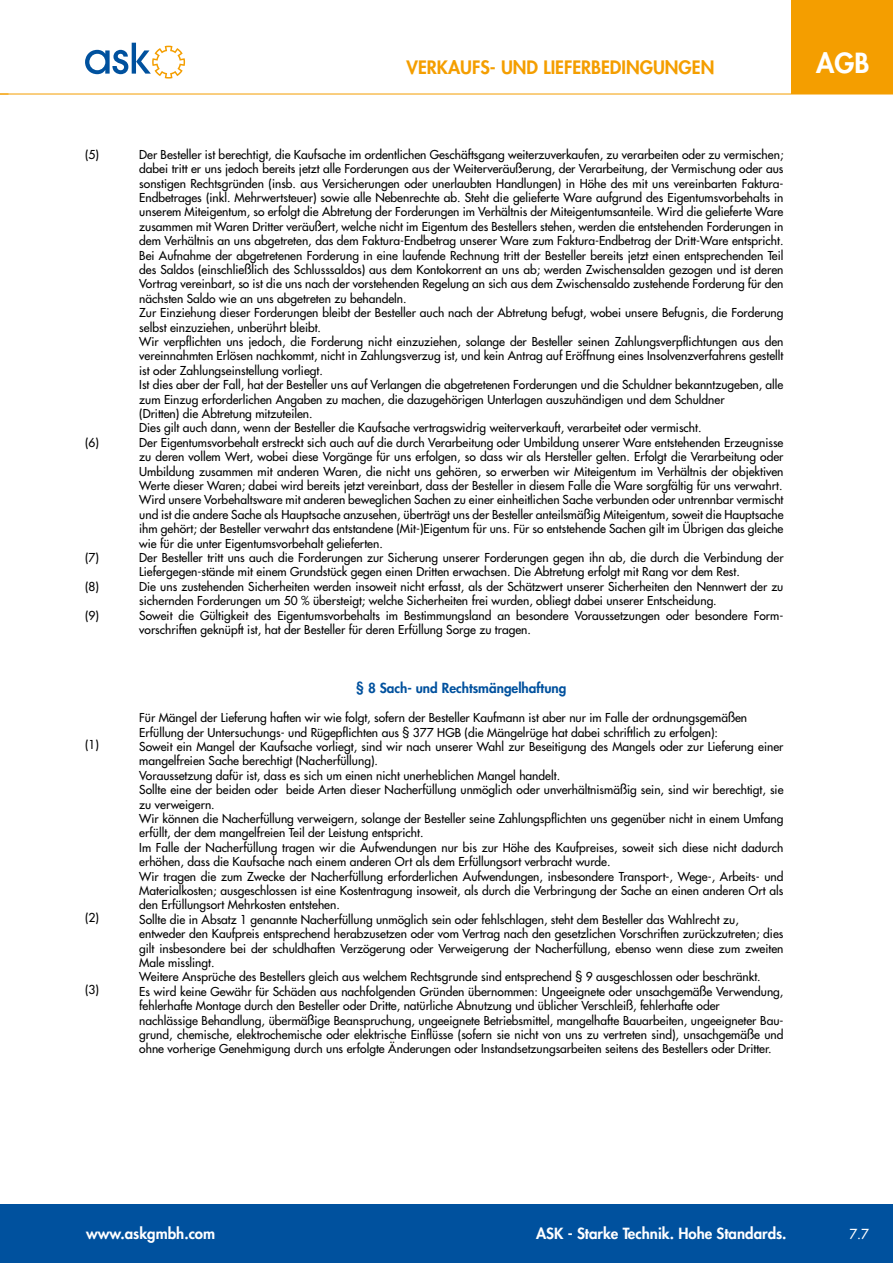
<style>
.page{position:relative;width:893px;height:1263px;background:#fff}
.page>*{position:absolute;margin:0;border:0;box-sizing:border-box;transform-origin:0 0}
.t1{font:800 27px "Futura Std";color:#fff}
.t2{font:800 18px "Futura Std";color:#f49e00}
.t3{font:800 15px "Futura Std";color:#fff}
.t4{font:800 13.5px "Futura Std";color:#00519e}
.t5{font:500 13.5px "Futura Std";color:#fff}
.t6{font:500 12px/14.4px "Futura Std";color:#000}
</style>
<div class="page">
<div style="left:0;top:1204px;width:893px;height:59px;background:#00519e"></div>
<div style="left:791px;top:0;width:102px;height:94px;background:#f49e00"></div>
<hr style="left:0;top:94px;width:893px;height:1px;background:#f49e00">
<svg style="left:85px;top:43px;width:100px;height:36px"></svg>
<p class="t6" style="left:85px;top:147px;width:15px">(5)</p>
<p class="t6" style="left:85px;top:435px;width:15px">(6)</p>
<p class="t6" style="left:85px;top:550px;width:15px">(7)</p>
<p class="t6" style="left:85px;top:579px;width:15px">(8)</p>
<p class="t6" style="left:85px;top:608px;width:15px">(9)</p>
<p class="t6" style="left:85px;top:738px;width:15px">(1)</p>
<p class="t6" style="left:85px;top:910px;width:15px">(2)</p>
<p class="t6" style="left:85px;top:982px;width:15px">(3)</p>
<h2 class="t2" style="left:407px;top:56px;width:309px">VERKAUFS- UND LIEFERBEDINGUNGEN</h2>
<p class="t6" style="left:139px;top:147px;width:646px">Der Besteller ist berechtigt, die Kaufsache im ordentlichen Geschäftsgang weiterzuverkaufen, zu verarbeiten oder zu vermischen; dabei tritt er uns jedoch bereits jetzt alle Forderungen aus der Weiterveräußerung, der Verarbeitung, der Vermischung oder aus sonstigen Rechtsgründen (insb. aus Versicherungen oder unerlaubten Handlungen) in Höhe des mit uns vereinbarten Faktura-Endbetrages (inkl. Mehrwertsteuer) sowie alle Nebenrechte ab. Steht die gelieferte Ware aufgrund des Eigentumsvorbehalts in unserem Miteigentum, so erfolgt die Abtretung der Forderungen im Verhältnis der Miteigentumsanteile. Wird die gelieferte Ware zusammen mit Waren Dritter veräußert, welche nicht im Eigentum des Bestellers stehen, werden die entstehenden Forderungen in dem Verhältnis an uns abgetreten, das dem Faktura-Endbetrag unserer Ware zum Faktura-Endbetrag der Dritt-Ware entspricht.<br>Bei Aufnahme der abgetretenen Forderung in eine laufende Rechnung tritt der Besteller bereits jetzt einen entsprechenden Teil des Saldos (einschließlich des Schlusssaldos) aus dem Kontokorrent an uns ab; werden Zwischensalden gezogen und ist deren Vortrag vereinbart, so ist die uns nach der vorstehenden Regelung an sich aus dem Zwischensaldo zustehende Forderung für den nächsten Saldo wie an uns abgetreten zu behandeln.<br>Zur Einziehung dieser Forderungen bleibt der Besteller auch nach der Abtretung befugt, wobei unsere Befugnis, die Forderung selbst einzuziehen, unberührt bleibt.<br>Wir verpflichten uns jedoch, die Forderung nicht einzuziehen, solange der Besteller seinen Zahlungsverpflichtungen aus den vereinnahmten Erlösen nachkommt, nicht in Zahlungsverzug ist, und kein Antrag auf Eröffnung eines Insolvenzverfahrens gestellt ist oder Zahlungseinstellung vorliegt.<br>Ist dies aber der Fall, hat der Besteller uns auf Verlangen die abgetretenen Forderungen und die Schuldner bekanntzugeben, alle zum Einzug erforderlichen Angaben zu machen, die dazugehörigen Unterlagen auszuhändigen und dem Schuldner<br>(Dritten) die Abtretung mitzuteilen.<br>Dies gilt auch dann, wenn der Besteller die Kaufsache vertragswidrig weiterverkauft, verarbeitet oder vermischt.<br>Der Eigentumsvorbehalt erstreckt sich auch auf die durch Verarbeitung oder Umbildung unserer Ware entstehenden Erzeugnisse zu deren vollem Wert, wobei diese Vorgänge für uns erfolgen, so dass wir als Hersteller gelten. Erfolgt die Verarbeitung oder Umbildung zusammen mit anderen Waren, die nicht uns gehören, so erwerben wir Miteigentum im Verhältnis der objektiven Werte dieser Waren; dabei wird bereits jetzt vereinbart, dass der Besteller in diesem Falle die Ware sorgfältig für uns verwahrt.<br>Wird unsere Vorbehaltsware mit anderen beweglichen Sachen zu einer einheitlichen Sache verbunden oder untrennbar vermischt und ist die andere Sache als Hauptsache anzusehen, überträgt uns der Besteller anteilsmäßig Miteigentum, soweit die Hauptsache ihm gehört; der Besteller verwahrt das entstandene (Mit-)Eigentum für uns. Für so entstehende Sachen gilt im Übrigen das gleiche wie für die unter Eigentumsvorbehalt gelieferten.<br>Der Besteller tritt uns auch die Forderungen zur Sicherung unserer Forderungen gegen ihn ab, die durch die Verbindung der Liefergegen-stände mit einem Grundstück gegen einen Dritten erwachsen. Die Abtretung erfolgt mit Rang vor dem Rest.<br>Die uns zustehenden Sicherheiten werden insoweit nicht erfasst, als der Schätzwert unserer Sicherheiten den Nennwert der zu sichernden Forderungen um 50 % übersteigt; welche Sicherheiten frei wurden, obliegt dabei unserer Entscheidung.<br>Soweit die Gültigkeit des Eigentumsvorbehalts im Bestimmungsland an besondere Voraussetzungen oder besondere Form&shy;vorschriften geknüpft ist, hat der Besteller für deren Erfüllung Sorge zu tragen.</p>
<p class="t4" style="left:356px;top:680px;width:212px">§ 8 Sach- und Rechtsmängelhaftung</p>
<p class="t6" style="left:139px;top:711px;width:646px">Für Mängel der Lieferung haften wir wie folgt, sofern der Besteller Kaufmann ist aber nur im Falle der ordnungsgemäßen Erfüllung der Untersuchungs- und Rügepflichten aus § 377 HGB (die Mängelrüge hat dabei schriftlich zu erfolgen):<br>Soweit ein Mangel der Kaufsache vorliegt, sind wir nach unserer Wahl zur Beseitigung des Mangels oder zur Lieferung einer mangelfreien Sache berechtigt (Nacherfüllung).<br>Voraussetzung dafür ist, dass es sich um einen nicht unerheblichen Mangel handelt.<br>Sollte eine der beiden oder beide Arten dieser Nacherfüllung unmöglich oder unverhältnismäßig sein, sind wir berechtigt, sie zu verweigern.<br>Wir können die Nacherfüllung verweigern, solange der Besteller seine Zahlungspflichten uns gegenüber nicht in einem Umfang erfüllt, der dem mangelfreien Teil der Leistung entspricht.<br>Im Falle der Nacherfüllung tragen wir die Aufwendungen nur bis zur Höhe des Kaufpreises, soweit sich diese nicht dadurch erhöhen, dass die Kaufsache nach einem anderen Ort als dem Erfüllungsort verbracht wurde.<br>Wir tragen die zum Zwecke der Nacherfüllung erforderlichen Aufwendungen, insbesondere Transport-, Wege-, Arbeits- und Materialkosten; ausgeschlossen ist eine Kostentragung insoweit, als durch die Verbringung der Sache an einen anderen Ort als den Erfüllungsort Mehrkosten entstehen.<br>Sollte die in Absatz 1 genannte Nacherfüllung unmöglich sein oder fehlschlagen, steht dem Besteller das Wahlrecht zu, entweder den Kaufpreis entsprechend herabzusetzen oder vom Vertrag nach den gesetzlichen Vorschriften zurückzutreten; dies gilt insbesondere bei der schuldhaften Verzögerung oder Verweigerung der Nacherfüllung, ebenso wenn diese zum zweiten Male misslingt.<br>Weitere Ansprüche des Bestellers gleich aus welchem Rechtsgrunde sind entsprechend § 9 ausgeschlossen oder beschränkt.<br>Es wird keine Gewähr für Schäden aus nachfolgenden Gründen übernommen: Ungeeignete oder unsachgemäße Verwendung, fehlerhafte Montage durch den Besteller oder Dritte, natürliche Abnutzung und üblicher Verschleiß, fehlerhafte oder<br>nachlässige Behandlung, übermäßige Beanspruchung, ungeeignete Betriebsmittel, mangelhafte Bauarbeiten, ungeeigneter Bau&shy;grund, chemische, elektrochemische oder elektrische Einflüsse (sofern sie nicht von uns zu vertreten sind), unsachgemäße und ohne vorherige Genehmigung durch uns erfolgte Änderungen oder Instandsetzungsarbeiten seitens des Bestellers oder Dritter.</p>
<h1 class="t1" style="left:816px;top:46px;width:55px">AGB</h1>
<p class="t3" style="left:86px;top:1223px;width:131px">www.askgmbh.com</p>
<p class="t3" style="left:536px;top:1223px;width:252px">ASK - Starke Technik. Hohe Standards.</p>
<p class="t5" style="left:849px;top:1225px;width:21px">7.7</p>
</div>
